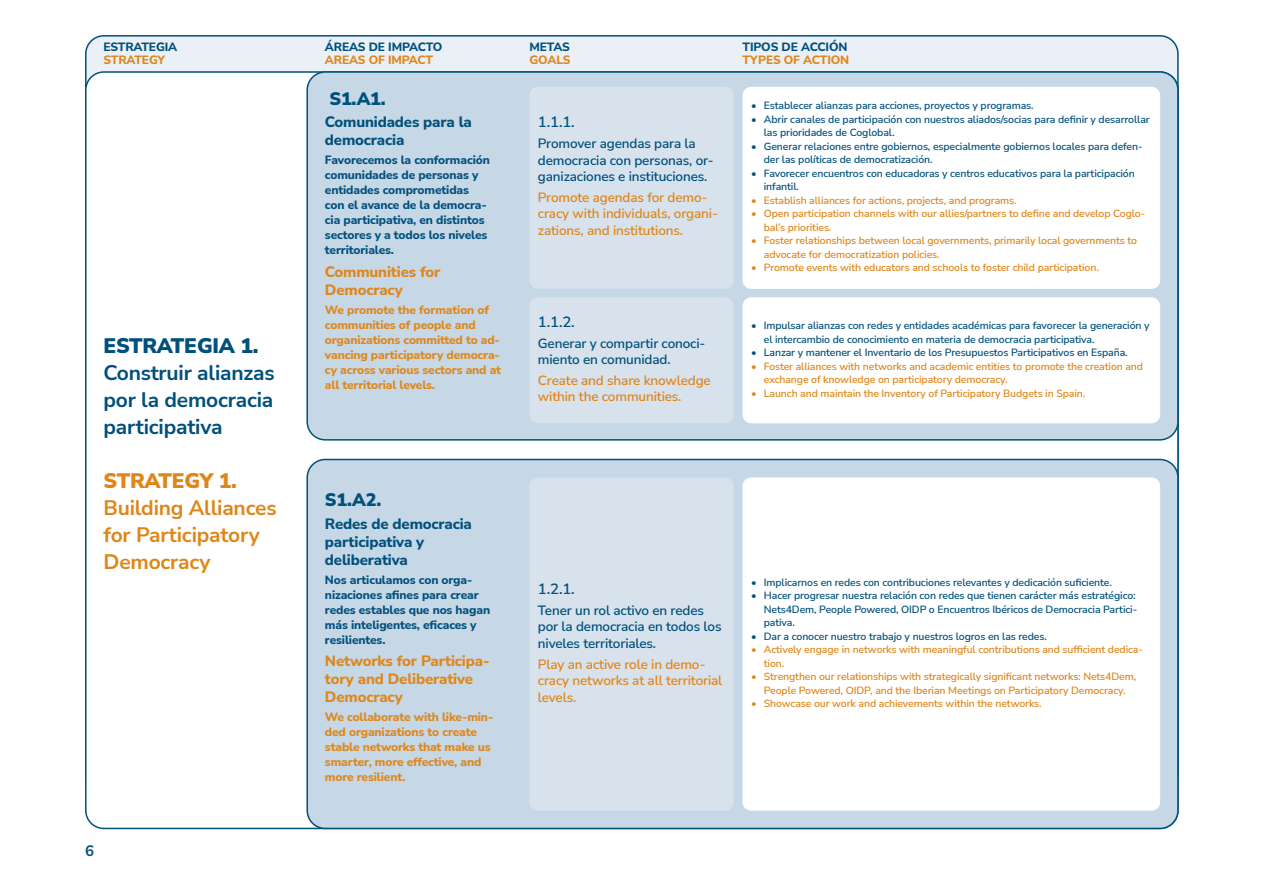
<style>
.page{position:relative;width:1263px;height:893px;background:#fff}
.page>*{position:absolute;margin:0;border:0;box-sizing:border-box;transform-origin:0 0}
.t1{font:700 21px/27px "Nunito Sans";letter-spacing:-.01em;color:#00507c;text-align:justify}
.t2{font:700 21px/27px "Nunito Sans";letter-spacing:-.01em;color:#df8619}
.t3{font:900 21px "Nunito Sans";letter-spacing:-.01em;color:#00507c}
.t4{font:900 21px "Nunito Sans";letter-spacing:-.025em;color:#df8619}
.Preguntas{font:900 18px "Nunito Sans";letter-spacing:-.01em;color:#00507c}
.Preguntas-2{font:800 15px/18px "Nunito Sans";letter-spacing:-.01em;color:#df8619}
.Preguntas-3{font:800 15px/18px "Nunito Sans";letter-spacing:-.01em;color:#00507c}
.Preguntas-4{font:600 15px "Nunito Sans";color:#00507c}
.t5{font:700 15px "Nunito Sans";color:#00507c}
.Preguntas-5{font:600 13.5px/16.5px "Nunito Sans";letter-spacing:-.01em;color:#00507c}
.Preguntas-6{font:600 13.5px/16.5px "Nunito Sans";letter-spacing:-.01em;color:#df8619}
.Preguntas-7{font:800 12px/15px "Nunito Sans";letter-spacing:-.01em;color:#00507c}
.Preguntas-8{font:800 12px/15px "Nunito Sans";letter-spacing:-.01em;color:#df8619}
.t6{font:600 10.5px/13.5px "Nunito Sans";letter-spacing:-.01em;color:#00507c}
.t7{font:600 10.5px/13.5px "Nunito Sans";letter-spacing:-.01em;color:#df8619}
</style>
<div class="page">
<div style="left:86px;top:36px;width:1092px;height:756px;background:#eaf0f6;border-radius:18px"></div>
<div style="left:86px;top:72px;width:1092px;height:756px;background:#fff;border-radius:18px"></div>
<div style="left:307px;top:72px;width:871px;height:368px;background:#c6d7e6;border-radius:18px"></div>
<div style="left:306px;top:71px;width:873px;height:370px;border:2px solid #00507c;border-radius:18px"></div>
<div style="left:307px;top:459px;width:871px;height:369px;background:#c6d7e6;border-radius:18px"></div>
<div style="left:306px;top:459px;width:873px;height:370px;border:2px solid #00507c;border-radius:18px"></div>
<div style="left:742px;top:87px;width:418px;height:202px;background:#fff;border-radius:9px"></div>
<div style="left:742px;top:477px;width:418px;height:334px;background:#fff;border-radius:9px"></div>
<div style="left:742px;top:297px;width:418px;height:126px;background:#fff;border-radius:9px"></div>
<div style="left:529px;top:87px;width:204px;height:202px;background:#d7e2ed;border-radius:9px"></div>
<div style="left:529px;top:477px;width:204px;height:334px;background:#d7e2ed;border-radius:9px"></div>
<div style="left:529px;top:297px;width:204px;height:126px;background:#d7e2ed;border-radius:9px"></div>
<p class="Preguntas-7" style="left:104px;top:39px;width:75px">ESTRATEGIA</p>
<p class="Preguntas-8" style="left:104px;top:52px;width:63px">STRATEGY</p>
<p class="t3" style="left:104px;top:331px;width:156px">ESTRATEGIA 1.</p>
<p class="t1" style="left:104px;top:359px;width:173px">Construir alianzas por la democracia participativa</p>
<p class="t4" style="left:104px;top:466px;width:135px">STRATEGY 1.</p>
<p class="t2" style="left:104px;top:494px;width:175px">Building Alliances for Participatory<br>Democracy</p>
<h3 class="t5" style="left:85px;top:840px;width:10px">6</h3>
<p class="Preguntas-7" style="left:325px;top:39px;width:119px">ÁREAS DE IMPACTO</p>
<p class="Preguntas-8" style="left:325px;top:52px;width:110px">AREAS OF IMPACT</p>
<p class="Preguntas" style="left:329px;top:86px;width:58px">S1.A1.</p>
<p class="Preguntas-3" style="left:325px;top:112px;width:148px">Comunidades para la democracia</p>
<p class="Preguntas-7" style="left:325px;top:152px;width:166px">Favorecemos la conformación comunidades de personas y entidades comprometidas con el avance de la democra&shy;cia participativa, en distintos sectores y a todos los niveles territoriales.</p>
<p class="Preguntas-2" style="left:325px;top:262px;width:117px">Communities for<br>Democracy</p>
<p class="Preguntas-8" style="left:325px;top:302px;width:178px">We promote the formation of communities of people and organizations committed to ad&shy;vancing participatory democra&shy;cy across various sectors and at all territorial levels.</p>
<p class="Preguntas-7" style="left:529px;top:39px;width:42px">METAS</p>
<p class="Preguntas-8" style="left:529px;top:52px;width:43px">GOALS</p>
<p class="Preguntas-4" style="left:538px;top:112px;width:38px">1.1.1.</p>
<p class="Preguntas-5" style="left:538px;top:135px;width:177px">Promover agendas para la democracia con personas, or&shy;ganizaciones e instituciones.</p>
<p class="Preguntas-6" style="left:538px;top:188px;width:181px">Promote agendas for demo&shy;cracy with individuals, organi&shy;zations, and institutions.</p>
<p class="Preguntas-4" style="left:538px;top:311px;width:38px">1.1.2.</p>
<p class="Preguntas-5" style="left:538px;top:334px;width:169px">Generar y compartir conoci&shy;miento en comunidad.</p>
<p class="Preguntas-6" style="left:538px;top:371px;width:174px">Create and share knowledge within the communities.</p>
<p class="Preguntas-7" style="left:742px;top:39px;width:106px">TIPOS DE ACCIÓN</p>
<p class="Preguntas-8" style="left:742px;top:52px;width:108px">TYPES OF ACTION</p>
<p class="t6" style="left:751px;top:99px;width:284px">• Establecer alianzas para acciones, proyectos y programas.</p>
<p class="t6" style="left:764px;top:112px;width:387px;text-indent:-13px">• Abrir canales de participación con nuestros aliados/socias para definir y desarrollar las prioridades de Coglobal.</p>
<p class="t6" style="left:764px;top:139px;width:380px;text-indent:-13px">• Generar relaciones entre gobiernos, especialmente gobiernos locales para defen&shy;der las políticas de democratización.</p>
<p class="t6" style="left:764px;top:166px;width:372px;text-indent:-13px">• Favorecer encuentros con educadoras y centros educativos para la participación infantil.</p>
<p class="t7" style="left:751px;top:193px;width:267px">• Establish alliances for actions, projects, and programs.</p>
<p class="t7" style="left:764px;top:207px;width:383px;text-indent:-13px">• Open participation channels with our allies/partners to define and develop Coglo&shy;bal’s priorities.</p>
<p class="t7" style="left:764px;top:234px;width:375px;text-indent:-13px">• Foster relationships between local governments, primarily local governments to advocate for democratization policies.</p>
<p class="t7" style="left:751px;top:261px;width:349px">• Promote events with educators and schools to foster child participation.</p>
<p class="t6" style="left:764px;top:318px;width:387px;text-indent:-13px">• Impulsar alianzas con redes y entidades académicas para favorecer la generación y el intercambio de conocimiento en materia de democracia participativa.</p>
<p class="t6" style="left:751px;top:345px;width:378px">• Lanzar y mantener el Inventario de los Presupuestos Participativos en España.</p>
<p class="t7" style="left:764px;top:359px;width:381px;text-indent:-13px">• Foster alliances with networks and academic entities to promote the creation and exchange of knowledge on participatory democracy.</p>
<p class="t7" style="left:751px;top:386px;width:336px">• Launch and maintain the Inventory of Participatory Budgets in Spain.</p>
<p class="Preguntas" style="left:325px;top:487px;width:58px">S1.A2.</p>
<p class="Preguntas-3" style="left:325px;top:514px;width:148px">Redes de democracia participativa y deliberativa</p>
<p class="Preguntas-7" style="left:325px;top:572px;width:167px">Nos articulamos con orga&shy;nizaciones afines para crear redes estables que nos hagan más inteligentes, eficaces y resilientes.</p>
<p class="Preguntas-2" style="left:325px;top:651px;width:166px">Networks for Participa&shy;tory and Deliberative<br>Democracy</p>
<p class="Preguntas-8" style="left:325px;top:709px;width:170px">We collaborate with like-min&shy;ded organizations to create stable networks that make us smarter, more effective, and more resilient.</p>
<p class="Preguntas-4" style="left:538px;top:578px;width:38px">1.2.1.</p>
<p class="Preguntas-5" style="left:538px;top:601px;width:185px">Tener un rol activo en redes por la democracia en todos los niveles territoriales.</p>
<p class="Preguntas-6" style="left:538px;top:655px;width:186px">Play an active role in demo&shy;cracy networks at all territorial levels.</p>
<p class="t6" style="left:751px;top:575px;width:362px">• Implicarnos en redes con contribuciones relevantes y dedicación suficiente.</p>
<p class="t6" style="left:764px;top:589px;width:375px;text-indent:-13px">• Hacer progresar nuestra relación con redes que tienen carácter más estratégico:<br>Nets4Dem, People Powered, OIDP o Encuentros Ibéricos de Democracia Partici&shy;pativa.</p>
<p class="t6" style="left:751px;top:629px;width:297px">• Dar a conocer nuestro trabajo y nuestros logros en las redes.</p>
<p class="t7" style="left:764px;top:643px;width:381px;text-indent:-13px">• Actively engage in networks with meaningful contributions and sufficient dedica&shy;tion.</p>
<p class="t7" style="left:751px;top:670px;width:387px;text-align:center">• Strengthen our relationships with strategically significant networks: Nets4Dem,<br>People Powered, OIDP, and the Iberian Meetings on Participatory Democracy.</p>
<p class="t7" style="left:751px;top:697px;width:292px">• Showcase our work and achievements within the networks.</p>
</div>
